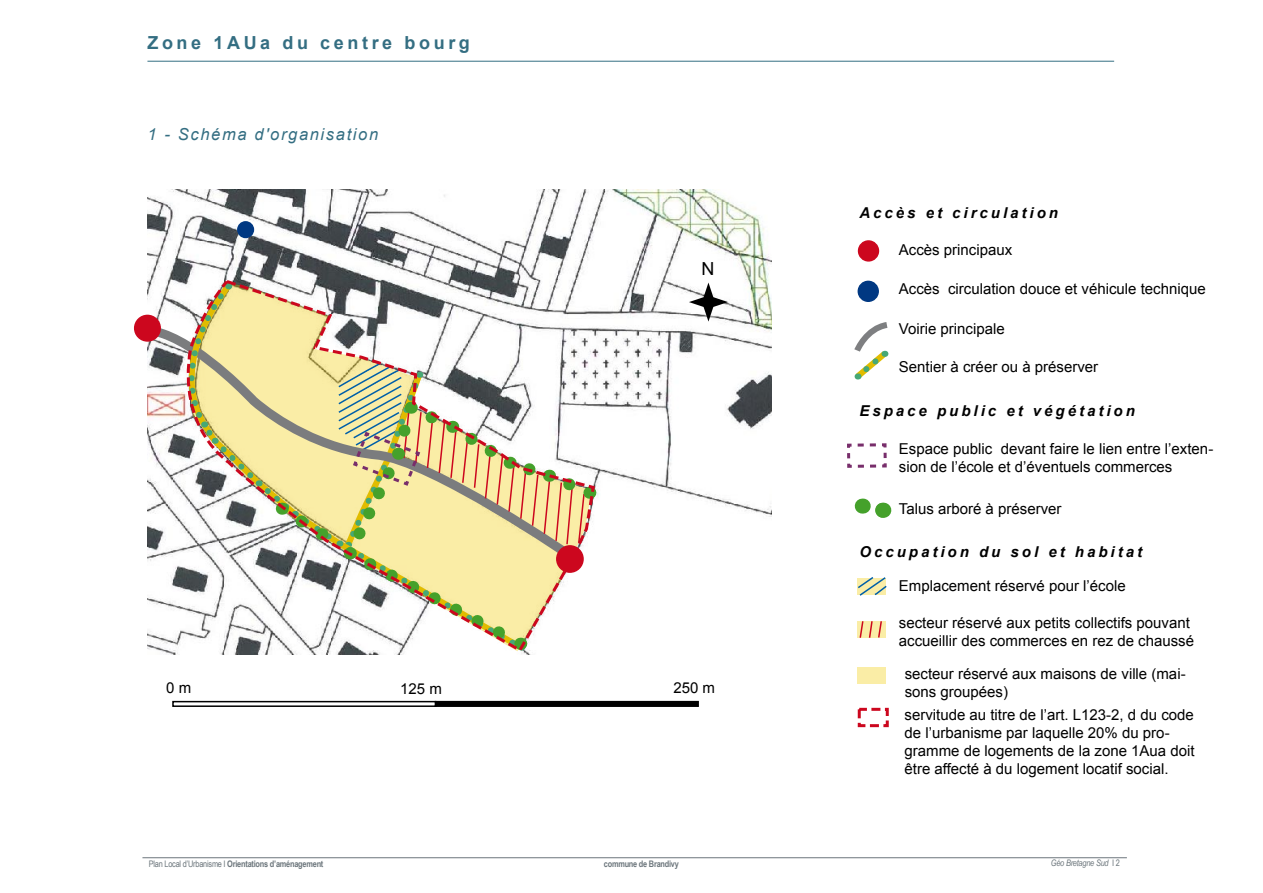
<style>
.page{position:relative;width:1263px;height:893px;background:#fff}
.page>*{position:absolute;margin:0;border:0;box-sizing:border-box;transform-origin:0 0}
.t1{font:700 18px "Arial";letter-spacing:.2em;color:#346e82}
.t2{font:18px "Arial";color:#000}
.t3{font:italic 16.5px "Arial";letter-spacing:.1em;color:#346e82}
.t4{font:15px/18px "Arial";color:#000}
.t5{font:italic 700 15px "Arial";letter-spacing:.2em;color:#000}
.t6{font:700 9px "Arial Narrow";letter-spacing:-.025em;color:#6c767c}
.t7{font:italic 9px "Arial Narrow";letter-spacing:-.025em;color:#6c767c}
.s1{font-weight:400}
.s2{font-style:normal}
</style>
<div class="page">
<img style="left:147px;top:190px;width:624px;height:465px">
<hr style="left:147px;top:61px;width:967px;height:1px;background:#346e82">
<svg style="left:137px;top:318px;width:29px;height:249px"></svg>
<div style="left:135px;top:315px;width:25px;height:26px;background:#cc071e;border-radius:50%"></div>
<div style="left:134px;top:315px;width:27px;height:27px;border:2px solid #cc071e;border-radius:50%"></div>
<svg style="left:166px;top:280px;width:363px;height:375px"></svg>
<div style="left:172px;top:701px;width:264px;height:6px;border:2px solid #000"></div>
<div style="left:435px;top:701px;width:264px;height:6px;border:2px solid #000"></div>
<div style="left:858px;top:241px;width:20px;height:20px;background:#cc071e;border-radius:50%"></div>
<div style="left:858px;top:240px;width:21px;height:22px;border:2px solid #cc071e;border-radius:50%"></div>
<svg style="left:854px;top:322px;width:35px;height:58px"></svg>
<div style="left:858px;top:281px;width:20px;height:20px;background:#003882;border-radius:50%"></div>
<div style="left:857px;top:281px;width:22px;height:21px;border:2px solid #003882;border-radius:50%"></div>
<div style="left:238px;top:222px;width:15px;height:15px;background:#003882;border-radius:50%"></div>
<div style="left:237px;top:221px;width:17px;height:17px;border:2px solid #003882;border-radius:50%"></div>
<svg style="left:855px;top:498px;width:37px;height:20px"></svg>
<div style="left:858px;top:668px;width:28px;height:16px;background:#faeda6"></div>
<div style="left:858px;top:621px;width:28px;height:16px;background:#faeda6"></div>
<svg style="left:858px;top:621px;width:25px;height:17px"></svg>
<div style="left:858px;top:708px;width:31px;height:19px;border:3px dashed #cc071e"></div>
<hr style="left:142px;top:857px;width:985px;height:1px;background:#6c767c">
<svg style="left:847px;top:443px;width:40px;height:25px"></svg>
<svg style="left:177px;top:277px;width:420px;height:377px"></svg>
<svg style="left:857px;top:577px;width:30px;height:19px"></svg>
<svg style="left:689px;top:282px;width:39px;height:40px"></svg>
<p class="t1" style="left:147px;top:31px;width:324px">Zone 1AUa du centre bourg</p>
<p class="t3" style="left:147px;top:123px;width:232px">1 - Schéma d'organisation</p>
<p class="t2" style="left:701px;top:257px;width:14px">N</p>
<p class="t4" style="left:166px;top:679px;width:27px">0 m</p>
<p class="t4" style="left:400px;top:680px;width:43px">125 m</p>
<p class="t4" style="left:673px;top:679px;width:43px">250 m</p>
<p class="t5" style="left:859px;top:203px;width:200px">Accès et circulation</p>
<p class="t4" style="left:899px;top:241px;width:115px">Accès principaux</p>
<p class="t4" style="left:899px;top:280px;width:308px">Accès circulation douce et véhicule technique</p>
<p class="t4" style="left:899px;top:320px;width:107px">Voirie principale</p>
<p class="t4" style="left:899px;top:357px;width:201px">Sentier à créer ou à préserver</p>
<p class="t5" style="left:859px;top:401px;width:277px">Espace public et végétation</p>
<p class="t4" style="left:899px;top:439px;width:316px">Espace public devant faire le lien entre l’exten&shy;sion de l’école et d’éventuels commerces</p>
<p class="t4" style="left:899px;top:500px;width:164px">Talus arboré à préserver</p>
<p class="t5" style="left:859px;top:542px;width:284px">Occupation du sol et habitat</p>
<p class="t4" style="left:899px;top:577px;width:228px">Emplacement réservé pour l’école</p>
<p class="t4" style="left:899px;top:614px;width:297px">secteur réservé aux petits collectifs pouvant accueillir des commerces en rez de chaussé</p>
<p class="t4" style="left:905px;top:664px;width:282px">secteur réservé aux maisons de ville (mai&shy;sons groupées)</p>
<p class="t4" style="left:904px;top:706px;width:292px">servitude au titre de l’art. L123-2, d du code de l’urbanisme par laquelle 20% du pro&shy;gramme de logements de la zone 1Aua doit être affecté à du logement locatif social.</p>
<p class="t6" style="left:149px;top:857px;width:176px"><span class="s1">Plan Local d’Urbanisme I</span> Orientations d’aménagement</p>
<p class="t6" style="left:604px;top:857px;width:77px">commune de Brandivy</p>
<p class="t7" style="left:1051px;top:856px;width:65px">Géo Bretagne Sud <span class="s2">I</span></p>
</div>
